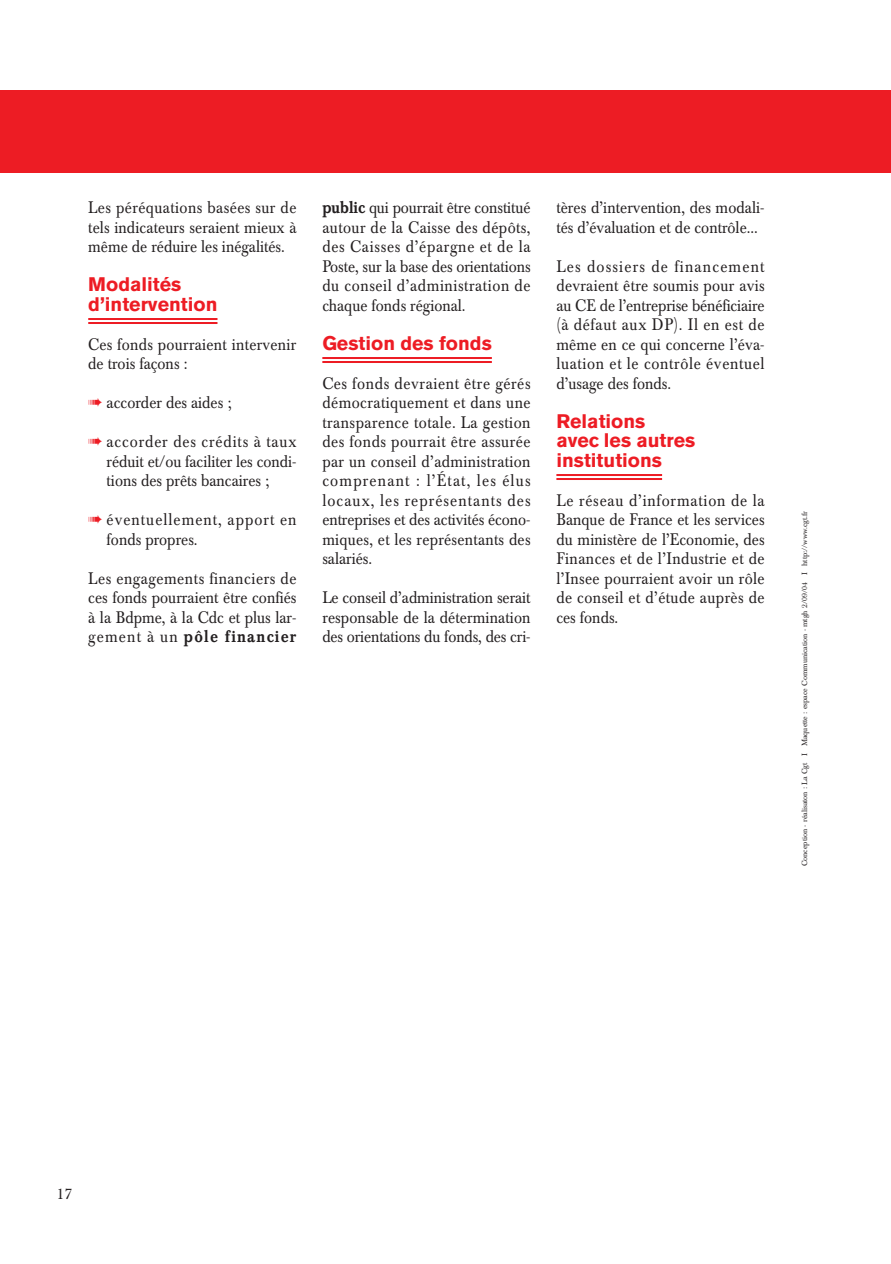
<style>
.page{position:relative;width:891px;height:1264px;background:#fff}
.page>*{position:absolute;margin:0;border:0;box-sizing:border-box;transform-origin:0 0}
.t1{font:700 19.5px/19.5px "Akzidenz Grotesk BE";color:#ed1c24}
.t2{font:16.5px/19.5px "Baskerville BE";color:#231f20;text-align:justify;scale:.9 1}
.t3{font:16.5px/19.5px "Baskerville BE";letter-spacing:.02em;color:#231f20;scale:.9 1}
.t4{font:16.5px/19.5px "Baskerville BE";letter-spacing:.065em;color:#231f20;scale:.9 1}
.t5{font:15px "Baskerville BE";color:#231f20}
.t6{font:7.5px "Baskerville BE";color:#231f20}
.s1{color:#ed1c24}
.s2{font-weight:500}
</style>
<div class="page">
<svg style="left:0;top:90px;width:890px;height:390px"></svg>
<p class="t2" style="left:88px;top:200px;width:233px">Les péréquations basées sur de tels indicateurs seraient mieux à même de réduire les inégalités.</p>
<p class="t1" style="left:88px;top:277px;width:131px">Modalités d’intervention</p>
<p class="t3" style="left:88px;top:336px;width:233px">Ces fonds pourraient intervenir de trois façons :</p>
<p class="t2" style="left:88px;top:395px;width:161px"><span class="s1">➠</span> accorder des aides ;</p>
<p class="t2" style="left:107px;top:434px;width:212px;text-indent:-18px"><span class="s1">➠</span> accorder des crédits à taux réduit et/ou faciliter les condi&shy;tions des prêts bancaires ;</p>
<p class="t4" style="left:107px;top:512px;width:212px;text-indent:-18px"><span class="s1">➠</span> éventuellement, apport en fonds propres.</p>
<p class="t2" style="left:88px;top:570px;width:233px">Les engagements financiers de ces fonds pourraient être confiés à la Bdpme, à la Cdc et plus lar&shy;gement à un <span class="s2">pôle financier</span></p>
<p class="t2" style="left:322px;top:200px;width:233px"><span class="s2">public</span> qui pourrait être constitué autour de la Caisse des dépôts, des Caisses d’épargne et de la Poste, sur la base des orientations du conseil d’administration de chaque fonds régional.</p>
<p class="t1" style="left:322px;top:335px;width:171px">Gestion des fonds</p>
<p class="t2" style="left:322px;top:375px;width:233px">Ces fonds devraient être gérés démocratiquement et dans une transparence totale. La gestion des fonds pourrait être assurée par un conseil d’administration comprenant : l’État, les élus locaux, les représentants des entreprises et des activités écono&shy;miques, et les représentants des salariés.</p>
<p class="t2" style="left:322px;top:590px;width:233px">Le conseil d’administration serait responsable de la détermination des orientations du fonds, des cri-</p>
<p class="t2" style="left:556px;top:200px;width:233px">tères d’intervention, des modali&shy;tés d’évaluation et de contrôle...</p>
<p class="t2" style="left:556px;top:258px;width:233px">Les dossiers de financement devraient être soumis pour avis au CE de l’entreprise bénéficiaire (à défaut aux DP). Il en est de même en ce qui concerne l’éva&shy;luation et le contrôle éventuel d’usage des fonds.</p>
<p class="t1" style="left:556px;top:413px;width:140px">Relations<br>avec les autres institutions</p>
<p class="t2" style="left:556px;top:492px;width:233px">Le réseau d’information de la Banque de France et les services du ministère de l’Economie, des Finances et de l’Industrie et de l’Insee pourraient avoir un rôle de conseil et d’étude auprès de ces fonds.</p>
<p class="t6" style="left:801px;top:866px;width:357px;rotate:-90deg">Conception - réalisaton : La Cgt I Maquette : espace Communication - mtgh 2/09/04 I http://www.cgt.fr</p>
<p class="t5" style="left:57px;top:1188px;width:17px">17</p>
</div>
